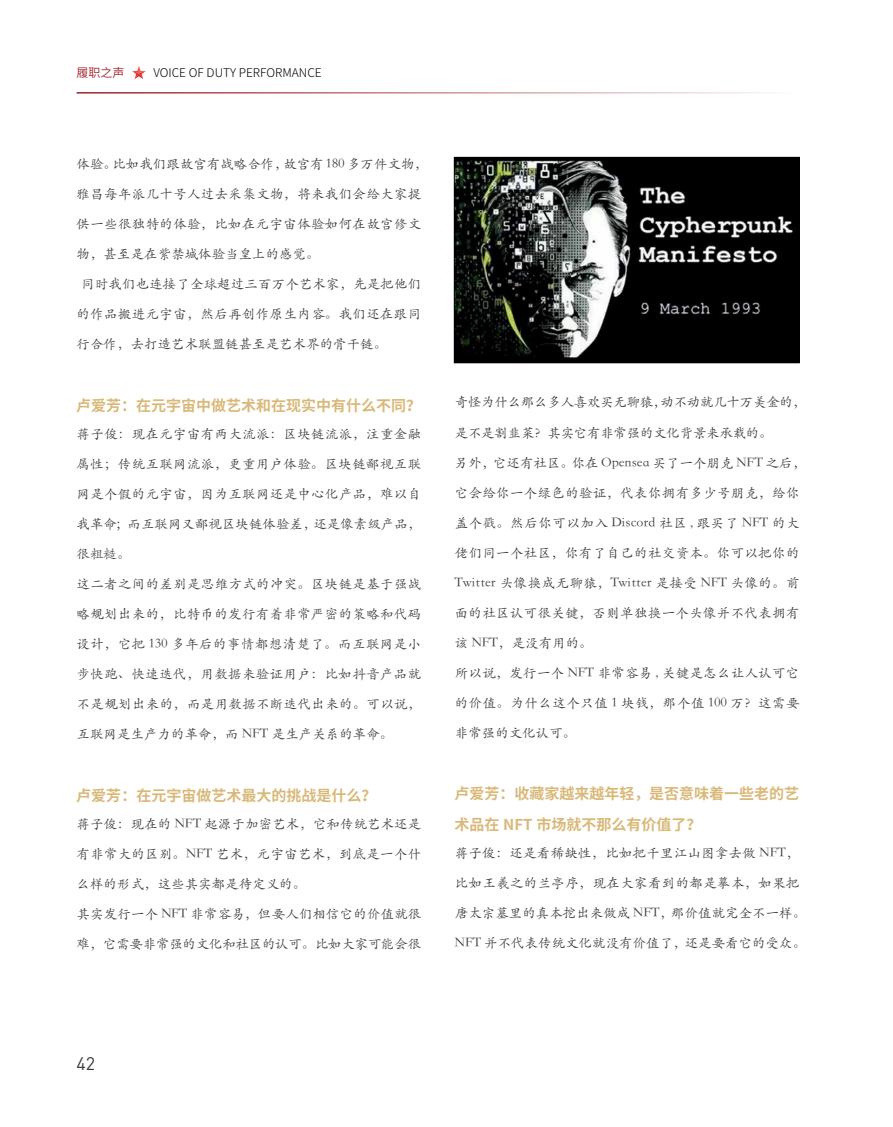
<style>
.page{position:relative;width:893px;height:1127px;background:#fff}
.page>*{position:absolute;margin:0;border:0;box-sizing:border-box;transform-origin:0 0}
.t1{font:18px "DIN Pro";color:#3e3a39}
.t2{font:700 15px/30.8px "Source Han Sans CN";color:#d9b97a}
.t3{font:13.5px "ST Kaiti SC";letter-spacing:.015em;color:#3e3a39}
.t4{font:13.5px "ST Kaiti SC";letter-spacing:-.02em;color:#3e3a39}
.t5{font:13.5px "ST Kaiti SC";letter-spacing:.04em;color:#3e3a39}
.t6{font:300 12px "Source Han Sans CN";color:#000}
.t7{font:12px "Source Han Sans CN";color:#9e2328}
</style>
<div class="page">
<hr style="left:77px;top:92px;width:722px;height:2px;background:#9e2328">
<svg style="left:132px;top:66px;width:14px;height:13px"></svg>
<img style="left:456px;top:159px;width:341px;height:202px">
<div style="left:454px;top:157px;width:345px;height:206px;border:1px solid #000"></div>
<p class="t7" style="left:77px;top:66px;width:50px">履职之声</p>
<p class="t6" style="left:153px;top:66px;width:170px">VOICE OF DUTY PERFORMANCE</p>
<p class="t3" style="left:76px;top:155px;width:353px">体验。比如我们跟故宫有战略合作，故宫有 180 多万件文物，</p>
<p class="t3" style="left:76px;top:185px;width:346px">雅昌每年派几十号人过去采集文物，将来我们会给大家提</p>
<p class="t3" style="left:76px;top:215px;width:346px">供一些很独特的体验，比如在元宇宙体验如何在故宫修文</p>
<p class="t3" style="left:76px;top:245px;width:244px">物，甚至是在紫禁城体验当皇上的感觉。</p>
<p class="t3" style="left:81px;top:275px;width:341px">同时我们也连接了全球超过三百万个艺术家，先是把他们</p>
<p class="t3" style="left:76px;top:305px;width:346px">的作品搬进元宇宙，然后再创作原生内容。我们还在跟同</p>
<p class="t3" style="left:76px;top:335px;width:312px">行合作，去打造艺术联盟链甚至是艺术界的骨干链。</p>
<p class="t2" style="left:76px;top:391px;width:346px">卢爱芳：在元宇宙中做艺术和在现实中有什么不同？</p>
<p class="t3" style="left:76px;top:425px;width:346px">蒋子俊：现在元宇宙有两大流派：区块链流派，注重金融</p>
<p class="t3" style="left:76px;top:455px;width:346px">属性；传统互联网流派，更重用户体验。区块链鄙视互联</p>
<p class="t3" style="left:76px;top:485px;width:346px">网是个假的元宇宙，因为互联网还是中心化产品，难以自</p>
<p class="t3" style="left:76px;top:515px;width:346px">我革命；而互联网又鄙视区块链体验差，还是像素级产品，</p>
<p class="t3" style="left:76px;top:545px;width:55px">很粗糙。</p>
<p class="t3" style="left:76px;top:575px;width:346px">这二者之间的差别是思维方式的冲突。区块链是基于强战</p>
<p class="t3" style="left:76px;top:605px;width:346px">略规划出来的，比特币的发行有着非常严密的策略和代码</p>
<p class="t3" style="left:76px;top:635px;width:346px">设计，它把 130 多年后的事情都想清楚了。而互联网是小</p>
<p class="t3" style="left:76px;top:665px;width:346px">步快跑、快速迭代，用数据来验证用户：比如抖音产品就</p>
<p class="t3" style="left:76px;top:695px;width:346px">不是规划出来的，而是用数据不断迭代出来的。可以说，</p>
<p class="t3" style="left:76px;top:725px;width:318px">互联网是生产力的革命，而 NFT 是生产关系的革命。</p>
<p class="t2" style="left:76px;top:781px;width:301px">卢爱芳：在元宇宙做艺术最大的挑战是什么？</p>
<p class="t3" style="left:76px;top:815px;width:346px">蒋子俊：现在的 NFT 起源于加密艺术，它和传统艺术还是</p>
<p class="t3" style="left:76px;top:845px;width:346px">有非常大的区别。NFT 艺术，元宇宙艺术，到底是一个什</p>
<p class="t3" style="left:76px;top:875px;width:231px">么样的形式，这些其实都是待定义的。</p>
<p class="t3" style="left:76px;top:905px;width:346px">其实发行一个 NFT 非常容易，但要人们相信它的价值就很</p>
<p class="t4" style="left:76px;top:935px;width:346px">难，它需要非常强的文化和社区的认可。比如大家可能会很</p>
<p class="t4" style="left:454px;top:394px;width:353px">奇怪为什么那么多人喜欢买无聊猿，动不动就几十万美金的，</p>
<p class="t4" style="left:454px;top:424px;width:319px">是不是割韭菜？其实它有非常强的文化背景来承载的。</p>
<p class="t3" style="left:454px;top:454px;width:353px">另外，它还有社区。你在 Opensea 买了一个朋克 NFT 之后，</p>
<p class="t3" style="left:454px;top:484px;width:346px">它会给你一个绿色的验证，代表你拥有多少号朋克，给你</p>
<p class="t5" style="left:454px;top:514px;width:346px">盖个戳。然后你可以加入 Discord 社区 , 跟买了 NFT 的大</p>
<p class="t3" style="left:454px;top:544px;width:346px">佬们同一个社区，你有了自己的社交资本。你可以把你的</p>
<p class="t3" style="left:454px;top:574px;width:346px">Twitter 头像换成无聊猿，Twitter 是接受 NFT 头像的。前</p>
<p class="t3" style="left:454px;top:604px;width:346px">面的社区认可很关键，否则单独换一个头像并不代表拥有</p>
<p class="t3" style="left:454px;top:634px;width:139px">该 NFT，是没有用的。</p>
<p class="t3" style="left:454px;top:664px;width:346px">所以说，发行一个 NFT 非常容易 , 关键是怎么让人认可它</p>
<p class="t5" style="left:454px;top:694px;width:346px">的价值。为什么这个只值 1 块钱，那个值 100 万？这需要</p>
<p class="t3" style="left:454px;top:724px;width:123px">非常强的文化认可。</p>
<p class="t2" style="left:454px;top:779px;width:346px">卢爱芳：收藏家越来越年轻，是否意味着一些老的艺术品在 NFT 市场就不那么有价值了？</p>
<p class="t3" style="left:454px;top:844px;width:346px">蒋子俊：还是看稀缺性，比如把千里江山图拿去做 NFT，</p>
<p class="t3" style="left:454px;top:874px;width:346px">比如王羲之的兰亭序，现在大家看到的都是摹本，如果把</p>
<p class="t3" style="left:454px;top:904px;width:353px">唐太宗墓里的真本挖出来做成 NFT，那价值就完全不一样。</p>
<p class="t3" style="left:454px;top:934px;width:353px">NFT 并不代表传统文化就没有价值了，还是要看它的受众。</p>
<h1 class="t1" style="left:77px;top:1051px;width:20px">42</h1>
</div>
